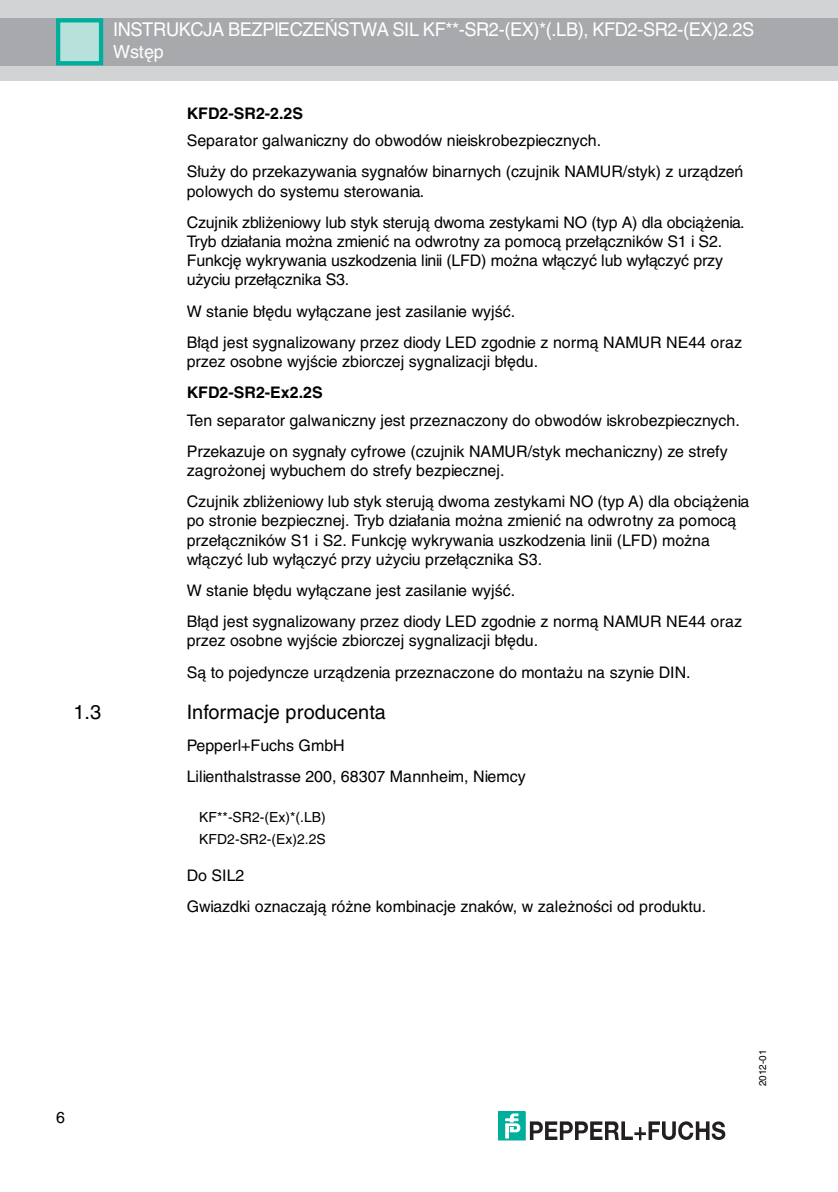
<style>
.page{position:relative;width:838px;height:1192px;background:#fff}
.page>*{position:absolute;margin:0;border:0;box-sizing:border-box;transform-origin:0 0}
.t1{font:20px "Helvetica CE";letter-spacing:.005em;color:#000}
.t2{font:19px "Helvetica CE";letter-spacing:-.02em;color:#fff;scale:.96 1}
.t3{font:18px "Helvetica CE";color:#fff}
.t4{font:16px/31.2px "Helvetica CE";color:#000}
.t5{font:700 16px "Helvetica CE";color:#000}
.t6{font:14px/22px "Helvetica CE";letter-spacing:.005em;color:#000}
.t7{font:10px "Helvetica CE";color:#000}
</style>
<div class="page">
<div style="left:0;top:0;width:838px;height:80px;background:#d1d3d4"></div>
<div style="left:0;top:18px;width:838px;height:48px;background:#a7a9ac"></div>
<div style="left:56px;top:19px;width:45px;height:45px;background:#b8e1dc"></div>
<div style="left:56px;top:18px;width:47px;height:47px;border:4px solid #00ae9c"></div>
<div style="left:499px;top:1112px;width:26px;height:28px;background:#00ae9c"></div>
<svg style="left:505px;top:1113px;width:16px;height:26px"></svg>
<svg style="left:530px;top:1121px;width:195px;height:19px"></svg>
<p class="t2" style="left:113px;top:22px;width:670px">INSTRUKCJA BEZPIECZEŃSTWA SIL KF**-SR2-(EX)*(.LB), KFD2-SR2-(EX)2.2S</p>
<p class="t3" style="left:113px;top:45px;width:52px">Wstęp</p>
<p class="t5" style="left:187px;top:107px;width:118px">KFD2-SR2-2.2S</p>
<p class="t4" style="left:187px;top:127px;width:558px">Separator galwaniczny do obwodów nieiskrobezpiecznych.<br>Służy do przekazywania sygnałów binarnych (czujnik NAMUR/styk) z urządzeń</p>
<p class="t4" style="left:187px;top:177px;width:559px">polowych do systemu sterowania.<br>Czujnik zbliżeniowy lub styk sterują dwoma zestykami NO (typ A) dla obciążenia.</p>
<p class="t4" style="left:187px;top:233px;width:538px;line-height:19.2px;text-align:justify">Tryb działania można zmienić na odwrotny za pomocą przełączników S1 i S2.<br>Funkcję wykrywania uszkodzenia linii (LFD) można włączyć lub wyłączyć przy użyciu przełącznika S3.</p>
<p class="t4" style="left:187px;top:297px;width:557px">W stanie błędu wyłączane jest zasilanie wyjść.<br>Błąd jest sygnalizowany przez diody LED zgodnie z normą NAMUR NE44 oraz</p>
<p class="t4" style="left:187px;top:347px;width:353px">przez osobne wyjście zbiorczej sygnalizacji błędu.</p>
<p class="t5" style="left:187px;top:387px;width:137px">KFD2-SR2-Ex2.2S</p>
<p class="t4" style="left:187px;top:406px;width:555px">Ten separator galwaniczny jest przeznaczony do obwodów iskrobezpiecznych.<br>Przekazuje on sygnały cyfrowe (czujnik NAMUR/styk mechaniczny) ze strefy</p>
<p class="t4" style="left:187px;top:456px;width:564px">zagrożonej wybuchem do strefy bezpiecznej.<br>Czujnik zbliżeniowy lub styk sterują dwoma zestykami NO (typ A) dla obciążenia</p>
<p class="t4" style="left:187px;top:513px;width:551px;line-height:19.2px">po stronie bezpiecznej. Tryb działania można zmienić na odwrotny za pomocą przełączników S1 i S2. Funkcję wykrywania uszkodzenia linii (LFD) można włączyć lub wyłączyć przy użyciu przełącznika S3.</p>
<p class="t4" style="left:187px;top:576px;width:557px">W stanie błędu wyłączane jest zasilanie wyjść.<br>Błąd jest sygnalizowany przez diody LED zgodnie z normą NAMUR NE44 oraz</p>
<p class="t4" style="left:187px;top:627px;width:505px">przez osobne wyjście zbiorczej sygnalizacji błędu.<br>Są to pojedyncze urządzenia przeznaczone do montażu na szynie DIN.</p>
<p class="t1" style="left:73px;top:705px;width:29px">1.3</p>
<p class="t1" style="left:187px;top:705px;width:201px">Informacje producenta</p>
<p class="t4" style="left:187px;top:731px;width:340px">Pepperl+Fuchs GmbH<br>Lilienthalstrasse 200, 68307 Mannheim, Niemcy</p>
<p class="t6" style="left:199px;top:807px;width:128px">KF**-SR2-(Ex)*(.LB)<br>KFD2-SR2-(Ex)2.2S</p>
<p class="t4" style="left:187px;top:861px;width:521px">Do SIL2<br>Gwiazdki oznaczają różne kombinacje znaków, w zależności od produktu.</p>
<p class="t4" style="left:56px;top:1103px;width:10px">6</p>
<p class="t7" style="left:759px;top:1086px;width:38px;rotate:-90deg">2012-01</p>
</div>
